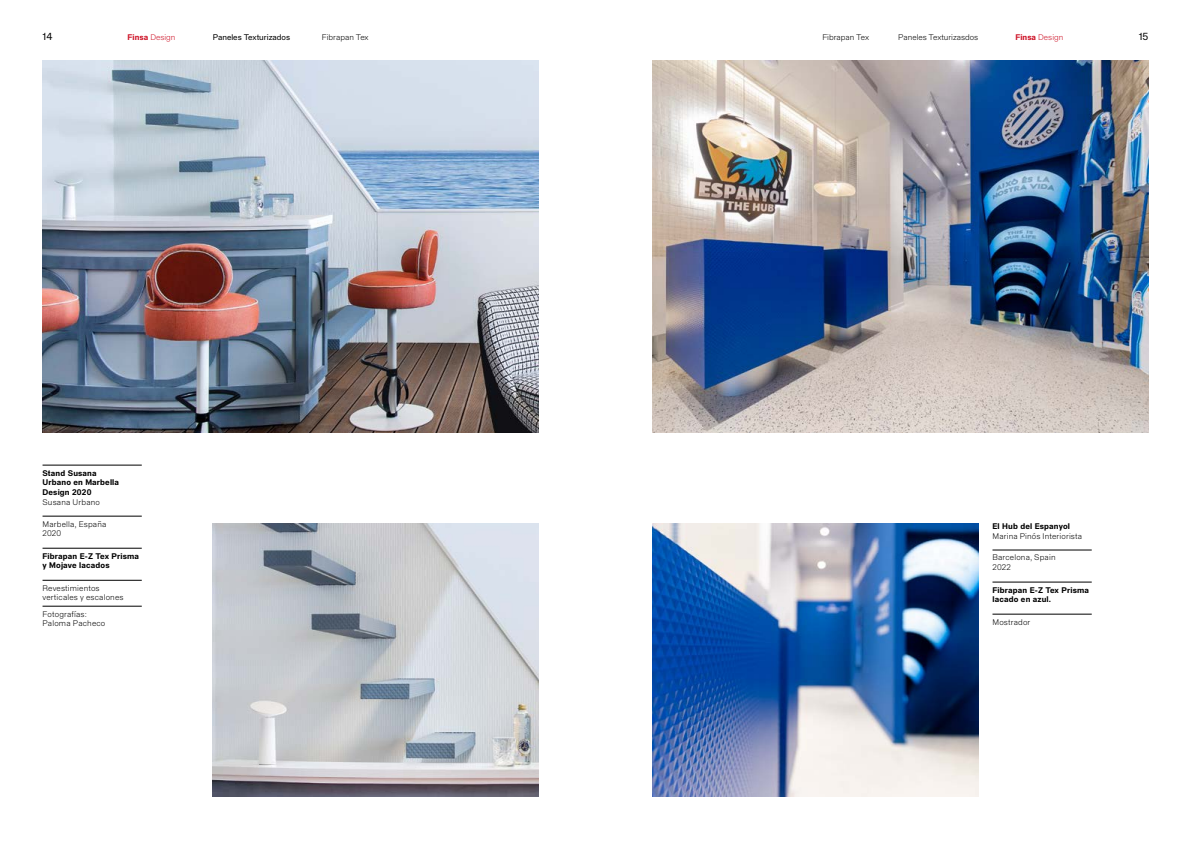
<style>
.page{position:relative;width:1191px;height:842px;background:#fff}
.page>*{position:absolute;margin:0;border:0;box-sizing:border-box;transform-origin:0 0}
.t1{font:10px "Staff Grotesk";color:#000}
.t2{font:300 8px/9.7px "Staff Grotesk";letter-spacing:.02em;color:#000}
.t3{font:700 8px/9.7px "Staff Grotesk";letter-spacing:.02em;color:#000}
.t4{font:300 8px "Staff Grotesk";color:#000}
.t5{font:300 8px "Staff Grotesk";color:#ce1428}
.t6{font:8px "Staff Grotesk";color:#000}
.s1{font-weight:700}
</style>
<div class="page">
<hr style="left:43px;top:465px;width:99px;height:1px;background:#000">
<hr style="left:43px;top:516px;width:99px;height:1px;background:#000">
<hr style="left:43px;top:548px;width:99px;height:1px;background:#000">
<hr style="left:43px;top:580px;width:99px;height:1px;background:#000">
<hr style="left:43px;top:606px;width:99px;height:1px;background:#000">
<img style="left:43px;top:60px;width:496px;height:372px">
<img style="left:213px;top:523px;width:326px;height:274px">
<img style="left:652px;top:60px;width:496px;height:372px">
<img style="left:652px;top:523px;width:326px;height:274px">
<hr style="left:992px;top:550px;width:99px;height:1px;background:#000">
<hr style="left:992px;top:582px;width:99px;height:1px;background:#000">
<hr style="left:992px;top:614px;width:99px;height:1px;background:#000">
<p class="t1" style="left:43px;top:30px;width:12px">14</p>
<p class="t5" style="left:128px;top:32px;width:49px"><span class="s1">Finsa</span> Design</p>
<p class="t6" style="left:213px;top:32px;width:79px">Paneles Texturizados</p>
<p class="t4" style="left:898px;top:32px;width:82px">Paneles Texturizasdos</p>
<p class="t5" style="left:1015px;top:32px;width:49px"><span class="s1">Finsa</span> Design</p>
<p class="t1" style="left:1138px;top:30px;width:11px">15</p>
<p class="t4" style="left:322px;top:32px;width:48px">Fibrapan Tex</p>
<p class="t4" style="left:822px;top:32px;width:48px">Fibrapan Tex</p>
<p class="t3" style="left:43px;top:468px;width:78px">Stand Susana<br>Urbano en Marbella<br>Design 2020</p>
<p class="t2" style="left:43px;top:497px;width:59px">Susana Urbano</p>
<p class="t2" style="left:43px;top:519px;width:65px">Marbella, España<br>2020</p>
<p class="t3" style="left:43px;top:551px;width:98px">Fibrapan E-Z Tex Prisma y Mojave lacados</p>
<p class="t2" style="left:43px;top:583px;width:83px">Revestimientos verticales y escalones</p>
<p class="t2" style="left:43px;top:609px;width:64px">Fotografías:<br>Paloma Pacheco</p>
<p class="t3" style="left:992px;top:522px;width:79px">El Hub del Espanyol</p>
<p class="t2" style="left:992px;top:531px;width:91px">Marina Pinós Interiorista</p>
<p class="t2" style="left:992px;top:553px;width:65px">Barcelona, Spain<br>2022</p>
<p class="t3" style="left:992px;top:585px;width:98px">Fibrapan E-Z Tex Prisma lacado en azul.</p>
<p class="t2" style="left:992px;top:617px;width:39px">Mostrador</p>
</div>
